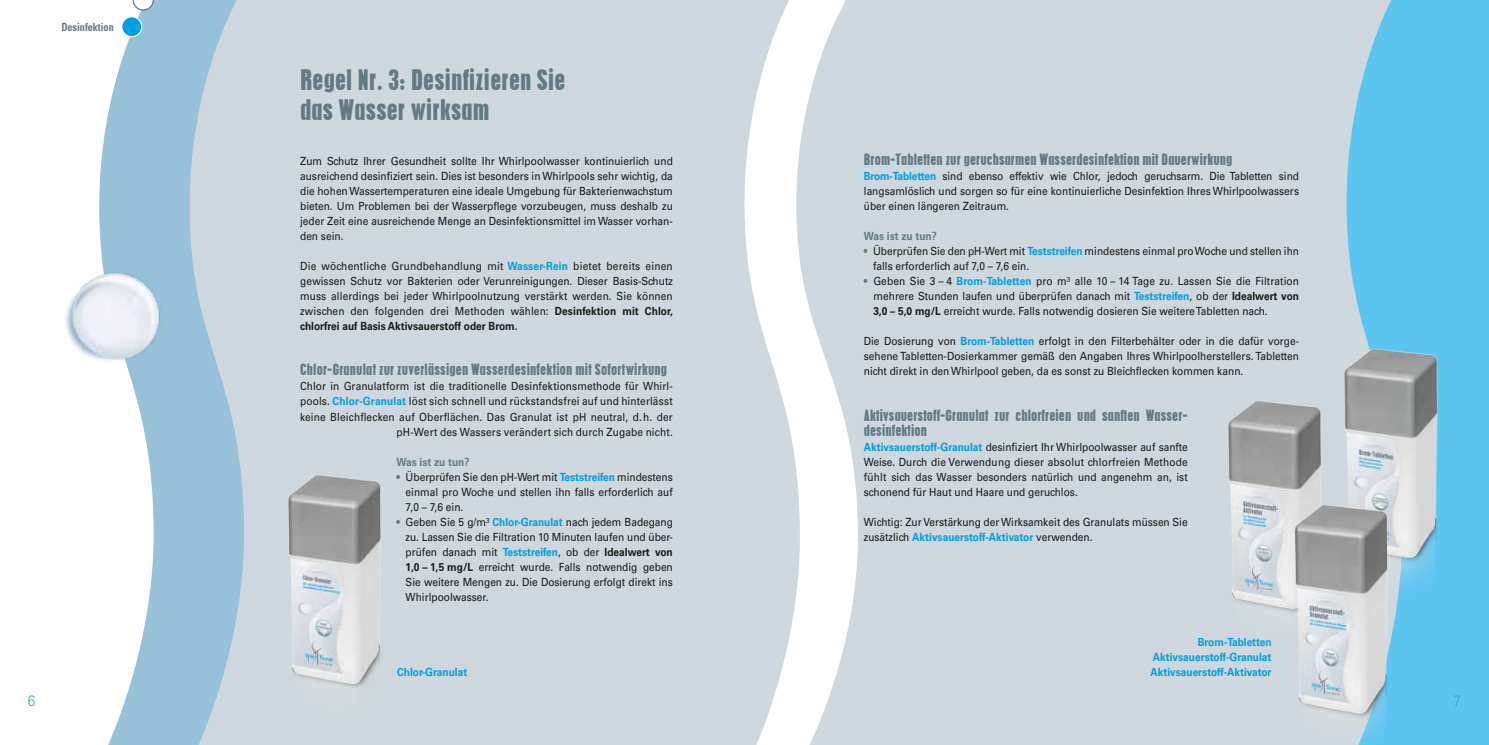
<style>
.page{position:relative;width:1489px;height:745px;background:#fff}
.page>*{position:absolute;margin:0;border:0;box-sizing:border-box;transform-origin:0 0}
.t1{font:25px/30px "Cupido";letter-spacing:.01em;color:#647984;scale:.9 1}
.t2{font:300 15px "Univers LT Std";color:#4599ba;scale:.9 1}
.t3{font:13.75px/15px "Cupido";letter-spacing:.01em;color:#647984;scale:.9 1}
.t4{font:11.25px/15px "Univers LT Std";color:#1a1a18;text-align:justify;scale:.9 1}
.t5{font:700 11.25px/15px "Univers LT Std";color:#009ee3;text-align:justify;scale:.9 1}
.t6{font:700 11.25px "Univers LT Std";color:#647984;scale:.9 1}
.t7{font:700 condensed 11.25px "Univers LT Std";color:#647984;scale:.9 1}
.s1{font-weight:700;color:#009ee3}
.s2{font-weight:700}
.s3{color:#647984}
</style>
<div class="page">
<div style="left:0;top:0;width:870px;height:744px;background:#cdd7dd"></div>
<svg style="left:154px;top:0;width:90px;height:744px;fill:#96c1d8"></svg>
<svg style="left:0;top:0;width:154px;height:744px;fill:#fff"></svg>
<svg style="left:744px;top:0;width:52px;height:744px"></svg>
<div style="left:796px;top:0;width:550px;height:744px;background:#cdd7dd"></div>
<div style="left:1346px;top:0;width:142px;height:744px;background:#5bc5f2"></div>
<img style="left:288px;top:475px;width:93px;height:212px">
<div style="left:122px;top:17px;width:20px;height:20px;background:#009ee3;border-radius:50%"></div>
<div style="left:121px;top:16px;width:21px;height:21px;border:1px solid #fff;border-radius:50%"></div>
<svg style="left:133px;top:0;width:21px;height:11px"></svg>
<img style="left:1337px;top:338px;width:120px;height:264px">
<img style="left:1224px;top:390px;width:105px;height:263px">
<img style="left:1277px;top:493px;width:120px;height:251px">
<img style="left:33px;top:243px;width:158px;height:152px">
<p class="t7" style="left:61px;top:20px;width:60px">Desinfektion</p>
<h1 class="t1" style="left:300px;top:63px;width:296px">Regel Nr. 3: Desinfizieren Sie das Wasser wirksam</h1>
<p class="t4" style="left:300px;top:154px;width:415px">Zum Schutz Ihrer Gesundheit sollte Ihr Whirlpoolwasser kontinuierlich und ausreichend desinfiziert sein. Dies ist besonders in Whirlpools sehr wichtig, da die hohen Wassertemperaturen eine ideale Umgebung für Bakterienwachstum bieten. Um Problemen bei der Wasserpflege vorzubeugen, muss deshalb zu jeder Zeit eine ausreichende Menge an Desinfektionsmittel im Wasser vorhan&shy;den sein.</p>
<p class="t4" style="left:300px;top:259px;width:416px">Die wöchentliche Grundbehandlung mit <span class="s1">Wasser-Rein</span> bietet bereits einen gewissen Schutz vor Bakterien oder Verunreinigungen. Dieser Basis-Schutz muss allerdings bei jeder Whirlpoolnutzung verstärkt werden. Sie können zwischen den folgenden drei Methoden wählen: <span class="s2">Desinfektion mit Chlor, chlorfrei auf Basis Aktivsauerstoff oder Brom.</span></p>
<p class="t3" style="left:300px;top:361px;width:409px">Chlor-Granulat zur zuverlässigen Wasserdesinfektion mit Sofortwirkung</p>
<p class="t4" style="left:300px;top:379px;width:415px;text-align:right">Chlor in Granulatform ist die traditionelle Desinfektionsmethode für Whirl&shy;pools. <span class="s1">Chlor-Granulat</span> löst sich schnell und rückstandsfrei auf und hinterlässt keine Bleichflecken auf Oberflächen. Das Granulat ist pH neutral, d.h. der pH-Wert des Wassers verändert sich durch Zugabe nicht.</p>
<p class="t6" style="left:396px;top:454px;width:83px">Was ist zu tun?</p>
<p class="t4" style="left:405px;top:469px;width:298px;text-indent:-9px"><span class="s3">•</span> Überprüfen Sie den pH-Wert mit <span class="s1">Teststreifen</span> mindestens einmal pro Woche und stellen ihn falls erforderlich auf 7,0 – 7,6 ein.</p>
<p class="t4" style="left:405px;top:514px;width:298px;text-indent:-9px"><span class="s3">•</span> Geben Sie 5 g/m³ <span class="s1">Chlor-Granulat</span> nach jedem Badegang zu. Lassen Sie die Filtration 10 Minuten laufen und über&shy;prüfen danach mit <span class="s1">Teststreifen</span>, ob der <span class="s2">Idealwert von 1,0 – 1,5 mg/L</span> erreicht wurde. Falls notwendig geben Sie weitere Mengen zu. Die Dosierung erfolgt direkt ins Whirlpoolwasser.</p>
<p class="t5" style="left:397px;top:664px;width:80px">Chlor-Granulat</p>
<p class="t3" style="left:863px;top:151px;width:411px">Brom-Tabletten zur geruchsarmen Wasserdesinfektion mit Dauerwirkung</p>
<p class="t4" style="left:863px;top:169px;width:485px"><span class="s1">Brom-Tabletten</span> sind ebenso effektiv wie Chlor, jedoch geruchsarm. Die Tabletten sind langsamlöslich und sorgen so für eine kontinuierliche Desinfektion Ihres Whirlpoolwassers über einen längeren Zeitraum.</p>
<p class="t6" style="left:863px;top:229px;width:83px">Was ist zu tun?</p>
<p class="t4" style="left:873px;top:244px;width:475px;text-indent:-9px"><span class="s3">•</span> Überprüfen Sie den pH-Wert mit <span class="s1">Teststreifen</span> mindestens einmal pro Woche und stellen ihn falls erforderlich auf 7,0 – 7,6 ein.</p>
<p class="t4" style="left:873px;top:274px;width:474px;text-indent:-9px"><span class="s3">•</span> Geben Sie 3 – 4 <span class="s1">Brom-Tabletten</span> pro m³ alle 10 – 14 Tage zu. Lassen Sie die Filtration mehrere Stunden laufen und überprüfen danach mit <span class="s1">Teststreifen</span>, ob der <span class="s2">Idealwert von 3,0 – 5,0 mg/L</span> erreicht wurde. Falls notwendig dosieren Sie weitere Tabletten nach.</p>
<p class="t4" style="left:863px;top:334px;width:485px">Die Dosierung von <span class="s1">Brom-Tabletten</span> erfolgt in den Filterbehälter oder in die dafür vorge&shy;sehene Tabletten-Dosierkammer gemäß den Angaben Ihres Whirlpoolherstellers. Tabletten nicht direkt in den Whirlpool geben, da es sonst zu Bleichflecken kommen kann.</p>
<p class="t3" style="left:863px;top:406px;width:360px">Aktivsauerstoff-Granulat zur chlorfreien und sanften Wasser&shy;desinfektion</p>
<p class="t4" style="left:863px;top:439px;width:361px"><span class="s1">Aktivsauerstoff-Granulat</span> desinfiziert Ihr Whirlpoolwasser auf sanfte Weise. Durch die Verwendung dieser absolut chlorfreien Methode fühlt sich das Wasser besonders natürlich und angenehm an, ist schonend für Haut und Haare und geruchlos.</p>
<p class="t4" style="left:863px;top:514px;width:361px">Wichtig: Zur Verstärkung der Wirksamkeit des Granulats müssen Sie zusätzlich <span class="s1">Aktivsauerstoff-Aktivator</span> verwenden.</p>
<p class="t5" style="left:1150px;top:634px;width:136px;text-indent:47px">Brom-Tabletten Aktivsauerstoff-Granulat Aktivsauerstoff-Aktivator</p>
<h2 class="t2" style="left:28px;top:691px;width:10px">6</h2>
<h2 class="t2" style="left:1453px;top:691px;width:10px">7</h2>
</div>
